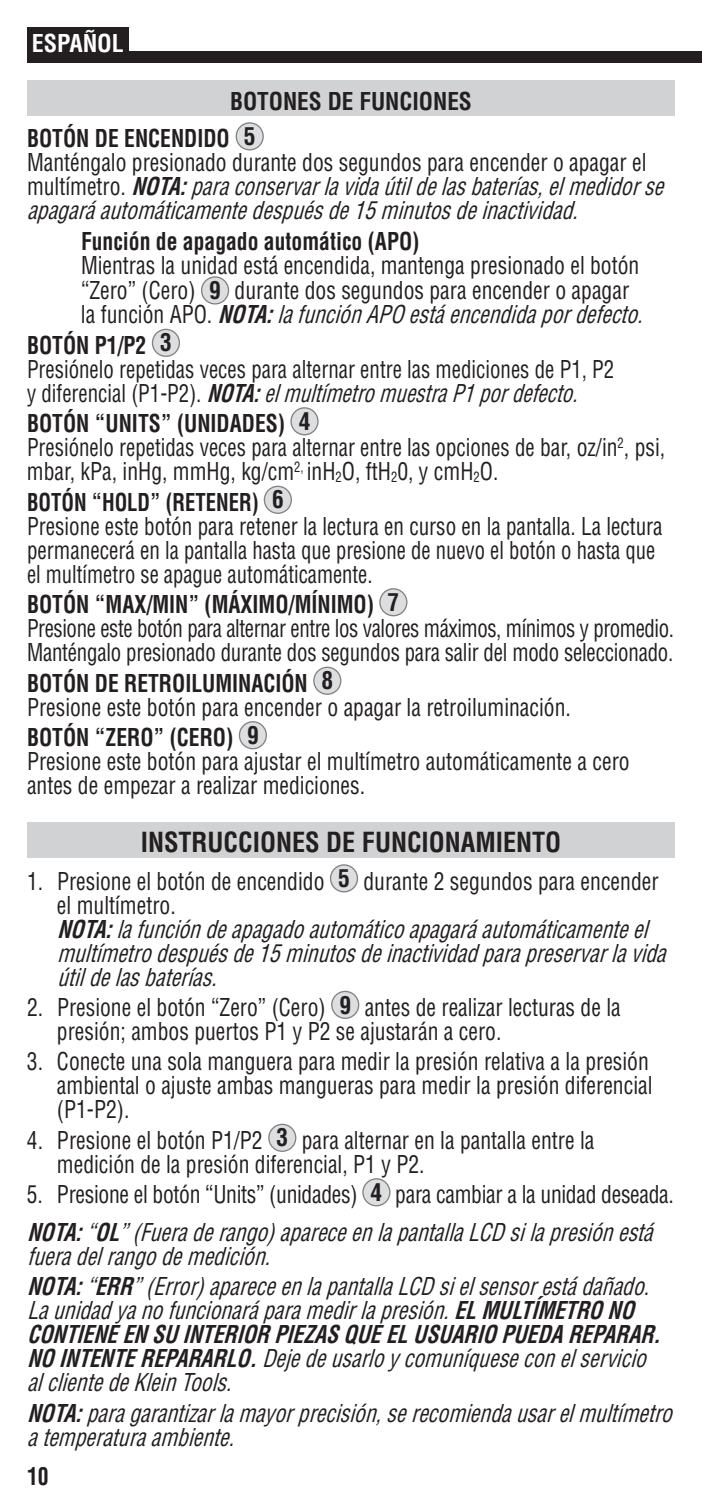
<style>
.page{position:relative;width:702px;height:1512px;background:#fff}
.page>*{position:absolute;margin:0;border:0;box-sizing:border-box;transform-origin:0 0}
.t1{font:700 condensed 27px "Helvetica LT Std";color:#231f20}
.t2{font:condensed 24px/24px "Helvetica LT Std";color:#231f20;scale:.9 1}
.t3{font:italic condensed 24px/24px "Helvetica LT Std";color:#231f20;scale:.9 1}
.t4{font:condensed 24px/24px "Helvetica LT Std";color:#231f20;scale:.87 1}
.t5{font:condensed 24px/24px "Helvetica LT Std";color:#231f20;scale:.88 1}
.t6{font:700 condensed 24px "Helvetica LT Std";color:#231f20;scale:.9 1}
.t7{font:700 condensed 24px/37.5px "Helvetica LT Std";color:#231f20}
.t8{font:700 condensed 24px "Helvetica LT Std";color:#231f20;scale:.86 1}
.t9{font:700 condensed 24px "Helvetica LT Std";letter-spacing:-.005em;color:#fff}
.s1{font-style:normal}
.s2{font-weight:700}
.s3{font-weight:700;font-style:italic}
.s4{font-style:italic}
.s5{font-weight:700;font-style:normal}
</style>
<div class="page">
<div style="left:27px;top:51px;width:675px;height:12px;background:#231f20"></div>
<div style="left:27px;top:27px;width:102px;height:33px;background:#231f20"></div>
<div style="left:27px;top:80px;width:648px;height:36px;background:#d1d2d4"></div>
<svg style="left:236px;top:122px;width:28px;height:28px"></svg>
<svg style="left:201px;top:276px;width:28px;height:29px"></svg>
<svg style="left:152px;top:329px;width:28px;height:28px"></svg>
<svg style="left:290px;top:407px;width:29px;height:28px"></svg>
<svg style="left:264px;top:486px;width:28px;height:28px"></svg>
<svg style="left:379px;top:588px;width:28px;height:28px"></svg>
<svg style="left:313px;top:667px;width:28px;height:28px"></svg>
<svg style="left:239px;top:721px;width:28px;height:28px"></svg>
<div style="left:27px;top:822px;width:648px;height:36px;background:#d1d2d4"></div>
<svg style="left:330px;top:864px;width:28px;height:29px"></svg>
<svg style="left:331px;top:991px;width:28px;height:28px"></svg>
<svg style="left:268px;top:1124px;width:28px;height:28px"></svg>
<svg style="left:362px;top:1178px;width:29px;height:28px"></svg>
<p class="t9" style="left:32px;top:28px;width:94px">ESPAÑOL</p>
<p class="t7" style="left:27px;top:82px;width:446px;text-indent:203px">BOTONES DE FUNCIONES<br>BOTÓN DE ENCENDIDO 5</p>
<p class="t3" style="left:27px;top:151px;width:717px"><span class="s1">Manténgalo presionado durante dos segundos para encender o apagar el<br>m u l t í m e t r o .</span> <span class="s2">NOTA:</span>paraconservarlavidaútildelasbaterías,elmedidorse apagaráautomáticamentedespuésde15minutosdeinactividad.</p>
<p class="t6" style="left:81px;top:226px;width:378px">Función de apagado automático (APO)</p>
<p class="t2" style="left:81px;top:253px;width:634px">Mientras la unidad está encendida, mantenga presionado el botón “Zero” (Cero) <span class="s2">9</span> durante dos segundos para encender o apagar<br>l a f u n c i ó n A P O . <span class="s3">NOTA:</span><span class="s4">lafunciónAPOestáencendidapordefecto.</span></p>
<p class="t6" style="left:27px;top:330px;width:162px">BOTÓN P1/P2 3</p>
<p class="t4" style="left:27px;top:357px;width:677px">Presiónelo repetidas veces para alternar entre las mediciones de P1, P2 y d i f e r e n c i a l ( P 1 - P 2 ) . <span class="s3">NOTA:</span><span class="s4">elmultímetromuestraP1pordefecto.</span></p>
<p class="t4" style="left:27px;top:412px;width:735px"><span class="s2">BOTÓN “UNITS” (UNIDADES) 4<br></span>Presiónelo repetidas veces para alternar entre las opciones de bar, oz/in<sup>2</sup>, psi, mbar, kPa, inHg, mmHg, kg/cm<sup>2,</sup> inH<sub>2</sub>O, ftH<sub>2</sub>0, y cmH<sub>2</sub>O.</p>
<p class="t8" style="left:27px;top:487px;width:300px">BOTÓN “HOLD” (RETENER) 6</p>
<p class="t5" style="left:27px;top:514px;width:724px">Presione este botón para retener la lectura en curso en la pantalla. La lectura permanecerá en la pantalla hasta que presione de nuevo el botón o hasta que el multímetro se apague automáticamente.</p>
<p class="t6" style="left:27px;top:590px;width:415px">BOTÓN “MAX/MIN” (MÁXIMO/MÍNIMO) 7</p>
<p class="t4" style="left:27px;top:617px;width:745px">Presione este botón para alternar entre los valores máximos, mínimos y promedio.<br>Manténgalo presionado durante dos segundos para salir del modo seleccionado.</p>
<p class="t6" style="left:27px;top:668px;width:342px">BOTÓN DE RETROILUMINACIÓN 8</p>
<p class="t2" style="left:27px;top:695px;width:606px">Presione este botón para encender o apagar la retroiluminación.</p>
<p class="t6" style="left:27px;top:723px;width:259px">BOTÓN “ZERO” (CERO) 9</p>
<p class="t2" style="left:27px;top:749px;width:671px">Presione este botón para ajustar el multímetro automáticamente a cero antes de empezar a realizar mediciones.</p>
<p class="t1" style="left:141px;top:825px;width:422px">INSTRUCCIONES DE FUNCIONAMIENTO</p>
<p class="t3" style="left:57px;top:869px;width:687px;text-indent:-30px"><span class="s1">1. Presione el botón de encendido</span> <span class="s5">5</span> <span class="s1">durante 2 segundos para encender el multímetro.<br></span><span class="s2">NOTA:</span>lafuncióndeapagadoautomáticoapagaráautomáticamenteel multímetrodespuésde15minutosdeinactividadparapreservarlavida útildelasbaterías.</p>
<p class="t2" style="left:57px;top:995px;width:628px;text-indent:-30px">2. Presione el botón “Zero” (Cero) <span class="s2">9</span> antes de realizar lecturas de la presión; ambos puertos P1 y P2 se ajustarán a cero.</p>
<p class="t2" style="left:57px;top:1050px;width:663px;text-indent:-30px">3. Conecte una sola manguera para medir la presión relativa a la presión ambiental o ajuste ambas mangueras para medir la presión diferencial (P1-P2).</p>
<p class="t2" style="left:57px;top:1128px;width:599px;text-indent:-30px">4. Presione el botón P1/P2 <span class="s2">3</span> para alternar en la pantalla entre la medición de la presión diferencial, P1 y P2.</p>
<p class="t2" style="left:27px;top:1176px;width:720px;line-height:37.5px">5. Presione el botón “Units” (unidades) <span class="s2">4</span> para cambiar a la unidad deseada.<br><span class="s3">NOTA:</span><span class="s4">“</span><span class="s3">OL</span><span class="s4">”(Fueraderango)apareceenlapantallaLCDsilapresiónestá</span></p>
<p class="t3" style="left:27px;top:1241px;width:701px;line-height:30.6px">fueradelrangodemedición.<br><span class="s2">NOTA:</span>“<span class="s2">ERR</span>”(Error)apareceenlapantallaLCDsielsensorestádañado.</p>
<p class="t3" style="left:27px;top:1299px;width:714px">Launidadyanofuncionaráparamedirlapresión.<span class="s2">ELMULTÍMETRONO CONTIENEENSUINTERIORPIEZASQUEELUSUARIOPUEDAREPARAR.<br>NOINTENTEREPARARLO.</span>Dejedeusarloycomuníqueseconelservicio alclientedeKleinTools.</p>
<p class="t3" style="left:27px;top:1401px;width:727px"><span class="s2">NOTA:</span>paragarantizarlamayorprecisión,serecomiendausarelmultímetro atemperaturaambiente.</p>
<p class="t6" style="left:27px;top:1461px;width:26px">10</p>
</div>
